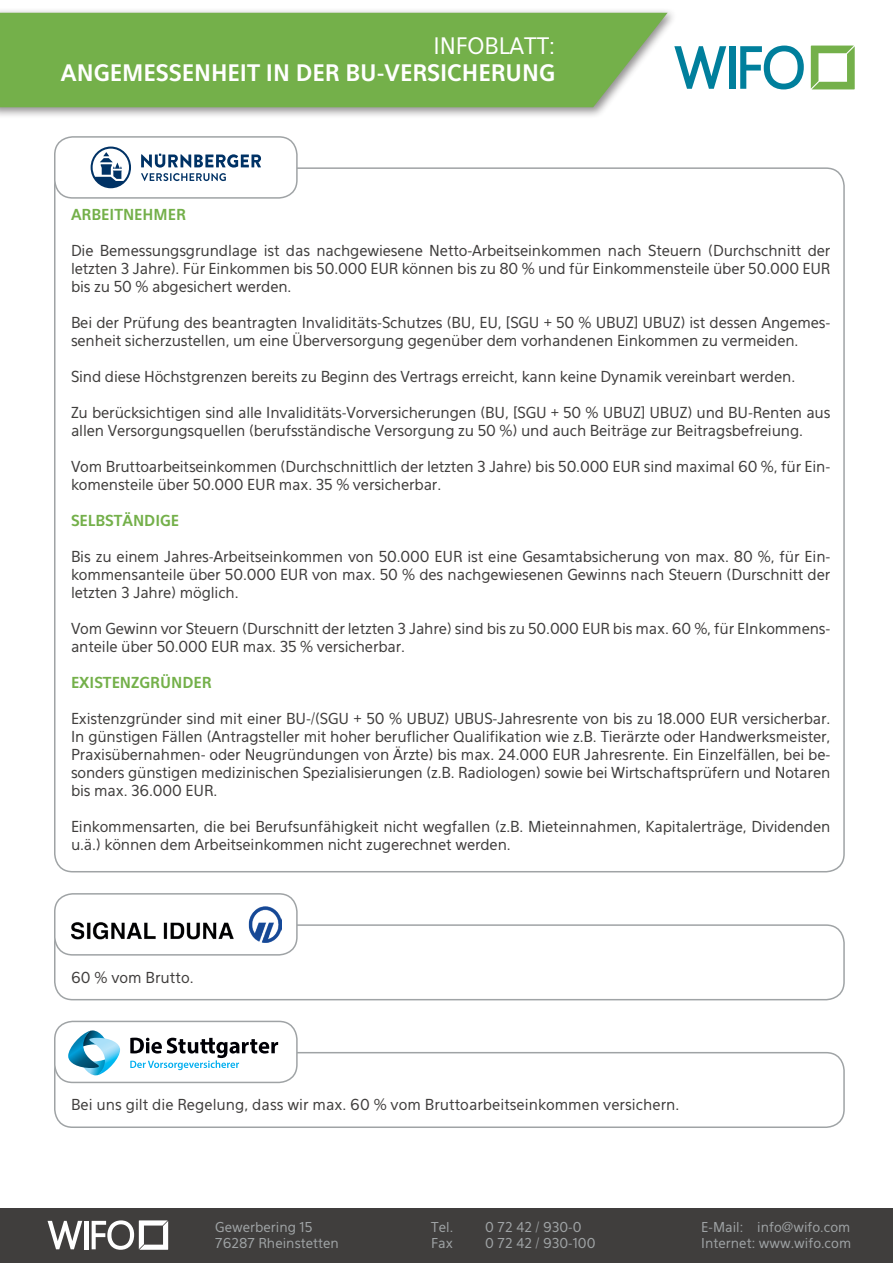
<style>
.page{position:relative;width:893px;height:1263px;background:#fff}
.page>*{position:absolute;margin:0;border:0;box-sizing:border-box;transform-origin:0 0}
.t1{font:700 22.5px "Eau Sans";color:#fff}
.t2{font:22.5px "Eau Sans";color:#fff}
.t3{font:15px/18px "Eau Sans";letter-spacing:-.01em;color:#403e3d}
.t4{font:700 15px "Eau Sans";color:#74b04a}
.t5{font:13.5px "Eau Sans";color:#9fa3a5}
</style>
<div class="page">
<div style="left:0;top:1209px;width:893px;height:54px;background:#403e3d"></div>
<div style="left:0;top:8px;width:677px;height:111px;background:#231f20;opacity:.5"></div>
<div style="left:0;top:13px;width:668px;height:94px;background:#74b04a"></div>
<svg style="left:674px;top:46px;width:52px;height:43px"></svg>
<div style="left:730px;top:46px;width:6px;height:43px;background:#007f9c"></div>
<svg style="left:740px;top:46px;width:64px;height:43px"></svg>
<svg style="left:811px;top:46px;width:44px;height:43px"></svg>
<svg style="left:48px;top:1221px;width:34px;height:28px"></svg>
<hr style="left:85px;top:1221px;width:4px;height:28px;background:#fff">
<svg style="left:92px;top:1220px;width:76px;height:30px"></svg>
<div style="left:54px;top:136px;width:244px;height:63px;border:2px solid #9fa3a5;border-radius:18px"></div>
<svg style="left:141px;top:154px;width:120px;height:27px"></svg>
<svg style="left:91px;top:147px;width:40px;height:41px"></svg>
<div style="left:54px;top:924px;width:791px;height:76px;border:2px solid #9fa3a5;border-radius:18px"></div>
<div style="left:54px;top:1052px;width:791px;height:76px;border:2px solid #9fa3a5;border-radius:18px"></div>
<div style="left:55px;top:894px;width:242px;height:61px;background:#fff;border-radius:18px"></div>
<div style="left:54px;top:893px;width:244px;height:62px;border:2px solid #9fa3a5;border-radius:18px"></div>
<div style="left:55px;top:1021px;width:242px;height:61px;background:#fff;border-radius:18px"></div>
<div style="left:54px;top:1021px;width:244px;height:62px;border:2px solid #9fa3a5;border-radius:18px"></div>
<img style="left:71px;top:906px;width:210px;height:37px">
<svg style="left:130px;top:1038px;width:148px;height:32px"></svg>
<svg style="left:68px;top:1030px;width:52px;height:45px"></svg>
<h1 class="t2" style="left:433px;top:32px;width:123px">INFOBLATT:</h1>
<h1 class="t1" style="left:61px;top:59px;width:496px">ANGEMESSENHEIT IN DER BU-VERSICHERUNG</h1>
<p class="t4" style="left:71px;top:206px;width:116px">ARBEITNEHMER</p>
<p class="t3" style="left:71px;top:242px;width:761px;text-align:justify">Die Bemessungsgrundlage ist das nachgewiesene Netto-Arbeitseinkommen nach Steuern (Durchschnitt der letzten 3 Jahre). Für Einkommen bis 50.000 EUR können bis zu 80 % und für Einkommensteile über 50.000 EUR bis zu 50 % abgesichert werden.</p>
<p class="t3" style="left:71px;top:314px;width:761px">Bei der Prüfung des beantragten Invaliditäts-Schutzes (BU, EU, [SGU + 50 % UBUZ] UBUZ) ist dessen Angemes&shy;senheit sicherzustellen, um eine Überversorgung gegenüber dem vorhandenen Einkommen zu vermeiden.</p>
<p class="t3" style="left:71px;top:368px;width:726px">Sind diese Höchstgrenzen bereits zu Beginn des Vertrags erreicht, kann keine Dynamik vereinbart werden.</p>
<p class="t3" style="left:71px;top:404px;width:761px">Zu berücksichtigen sind alle Invaliditäts-Vorversicherungen (BU, [SGU + 50 % UBUZ] UBUZ) und BU-Renten aus allen Versorgungsquellen (berufsständische Versorgung zu 50 %) und auch Beiträge zur Beitragsbefreiung.</p>
<p class="t3" style="left:71px;top:458px;width:761px">Vom Bruttoarbeitseinkommen (Durchschnittlich der letzten 3 Jahre) bis 50.000 EUR sind maximal 60 %, für Ein&shy;komensteile über 50.000 EUR max. 35 % versicherbar.</p>
<p class="t4" style="left:71px;top:512px;width:110px">SELBSTÄNDIGE</p>
<p class="t3" style="left:71px;top:548px;width:761px;text-align:justify">Bis zu einem Jahres-Arbeitseinkommen von 50.000 EUR ist eine Gesamtabsicherung von max. 80 %, für Ein&shy;kommensanteile über 50.000 EUR von max. 50 % des nachgewiesenen Gewinns nach Steuern (Durschnitt der letzten 3 Jahre) möglich.</p>
<p class="t3" style="left:71px;top:620px;width:761px">Vom Gewinn vor Steuern (Durschnitt der letzten 3 Jahre) sind bis zu 50.000 EUR bis max. 60 %, für EInkommens&shy;anteile über 50.000 EUR max. 35 % versicherbar.</p>
<p class="t4" style="left:71px;top:674px;width:142px">EXISTENZGRÜNDER</p>
<p class="t3" style="left:71px;top:710px;width:761px;text-align:justify">Existenzgründer sind mit einer BU-/(SGU + 50 % UBUZ) UBUS-Jahresrente von bis zu 18.000 EUR versicherbar.<br>In günstigen Fällen (Antragsteller mit hoher beruflicher Qualifikation wie z.B. Tierärzte oder Handwerksmeister, Praxisübernahmen- oder Neugründungen von Ärzte) bis max. 24.000 EUR Jahresrente. Ein Einzelfällen, bei be&shy;sonders günstigen medizinischen Spezialisierungen (z.B. Radiologen) sowie bei Wirtschaftsprüfern und Notaren bis max. 36.000 EUR.</p>
<p class="t3" style="left:71px;top:818px;width:761px">Einkommensarten, die bei Berufsunfähigkeit nicht wegfallen (z.B. Mieteinnahmen, Kapitalerträge, Dividenden u.ä.) können dem Arbeitseinkommen nicht zugerechnet werden.</p>
<p class="t3" style="left:71px;top:968px;width:124px">60 % vom Brutto.</p>
<p class="t3" style="left:71px;top:1096px;width:610px">Bei uns gilt die Regelung, dass wir max. 60 % vom Bruttoarbeitseinkommen versichern.</p>
<p class="t5" style="left:215px;top:1219px;width:99px">Gewerbering 15</p>
<p class="t5" style="left:431px;top:1219px;width:23px">Tel.</p>
<p class="t5" style="left:485px;top:1219px;width:98px">0 72 42 / 930-0</p>
<p class="t5" style="left:701px;top:1219px;width:151px">E-Mail: info@wifo.com</p>
<p class="t5" style="left:215px;top:1235px;width:125px">76287 Rheinstetten</p>
<p class="t5" style="left:431px;top:1235px;width:23px">Fax</p>
<p class="t5" style="left:485px;top:1235px;width:112px">0 72 42 / 930-100</p>
<p class="t5" style="left:701px;top:1235px;width:151px">Internet: www.wifo.com</p>
</div>
